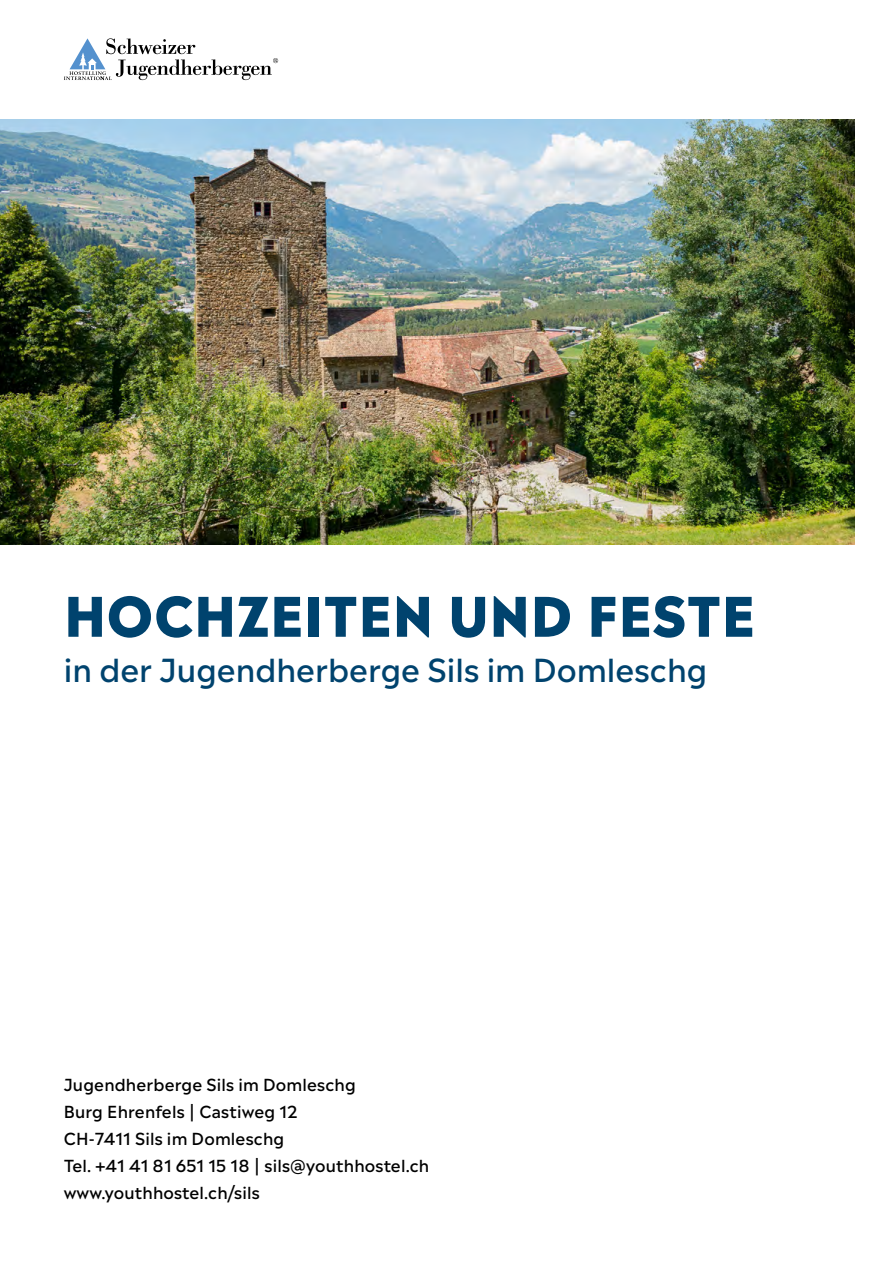
<style>
.page{position:relative;width:893px;height:1263px;background:#fff}
.page>*{position:absolute;margin:0;border:0;box-sizing:border-box;transform-origin:0 0}
.t1{font:800 54px "Madera";letter-spacing:.01em;color:#00436e}
.t2{font:500 31.5px "Madera";color:#00436e}
.t3{font:500 16.5px/27px "Madera";letter-spacing:.01em;color:#000}
</style>
<div class="page">
<img style="left:0;top:119px;width:855px;height:425px">
<svg style="left:64px;top:38px;width:214px;height:42px"></svg>
<h1 class="t1" style="left:64px;top:568px;width:693px">HOCHZEITEN UND FESTE</h1>
<h2 class="t2" style="left:64px;top:642px;width:645px">in der Jugendherberge Sils im Domleschg</h2>
<p class="t3" style="left:64px;top:1069px;width:367px">Jugendherberge Sils im Domleschg<br>Burg Ehrenfels | Castiweg 12<br>CH-7411 Sils im Domleschg<br>Tel. +41 41 81 651 15 18 | sils@youthhostel.ch www.youthhostel.ch/sils</p>
</div>
